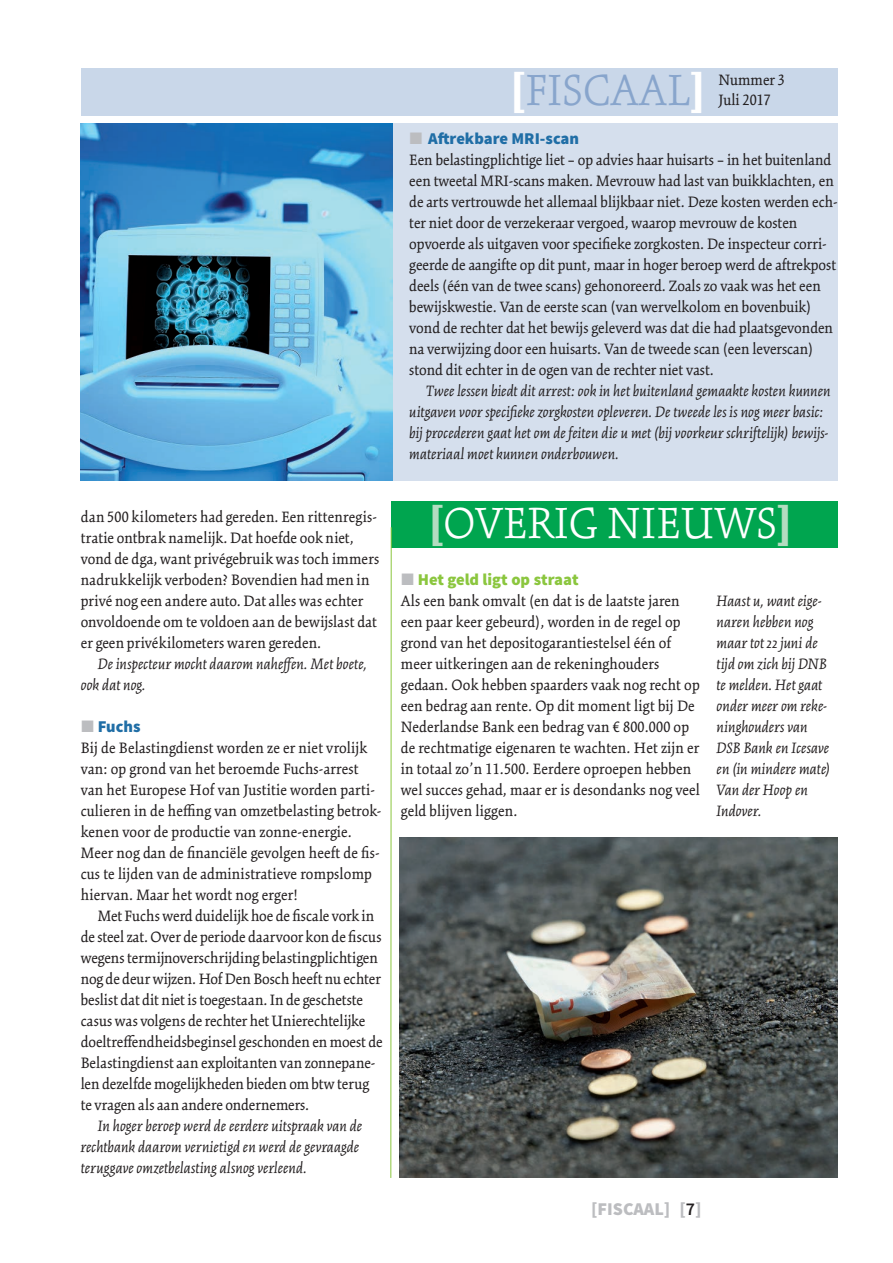
<style>
.page{position:relative;width:893px;height:1263px;background:#fff}
.page>*{position:absolute;margin:0;border:0;box-sizing:border-box;transform-origin:0 0}
.t1{font:300 48px "Kinesis Std";color:#fff}
.t2{font:300 48px "Kinesis Std";color:#88a5cc}
.t3{font:900 18px "Source Sans Pro";color:#bcbdc0}
.t4{font:16.5px/21px "Kinesis Std";color:#231f20}
.t5{font:italic 16.5px/21px "Kinesis Std";color:#231f20}
.t6{font:900 16.5px "Source Sans Pro";color:#206ea6}
.t7{font:900 16.5px "Source Sans Pro";color:#8bc63e}
.s1{font-family:"Mathematical Pi Six";font-weight:400;color:#bcbdc0}
.s2{font-weight:900;color:#fff}
.s3{font-weight:900;color:#b3dcc0}
.s4{font-weight:600;color:#231f20}
</style>
<div class="page">
<div style="left:81px;top:68px;width:757px;height:47px;background:#c9d7e9"></div>
<div style="left:81px;top:123px;width:757px;height:357px;background:#d5dfed"></div>
<div style="left:391px;top:501px;width:447px;height:47px;background:#00a54f"></div>
<img style="left:400px;top:837px;width:438px;height:341px">
<img style="left:81px;top:123px;width:311px;height:357px">
<hr style="left:390px;top:527px;width:2px;height:651px;background:#8bc63e">
<p class="t4" style="left:81px;top:506px;width:300px">dan 500 kilometers had gereden. Een rittenregis&shy;tratie ontbrak namelijk. Dat hoefde ook niet, vond de dga, want privégebruik was toch immers nadrukkelijk verboden? Bovendien had men in privé nog een andere auto. Dat alles was echter onvoldoende om te voldoen aan de bewijslast dat er geen privékilometers waren gereden.</p>
<p class="t5" style="left:81px;top:653px;width:288px;text-indent:17px">De inspecteur mocht daarom naheffen. Met boete, ook dat nog.</p>
<p class="t6" style="left:81px;top:716px;width:61px"><span class="s1">J</span> Fuchs</p>
<p class="t4" style="left:81px;top:737px;width:302px">Bij de Belastingdienst worden ze er niet vrolijk van: op grond van het beroemde Fuchs-arrest van het Europese Hof van Justitie worden parti&shy;culieren in de heffing van omzetbelasting betrok&shy;kenen voor de productie van zonne-energie.<br>Meer nog dan de financiële gevolgen heeft de fis&shy;cus te lijden van de administratieve rompslomp hiervan. Maar het wordt nog erger!</p>
<p class="t4" style="left:81px;top:905px;width:303px;text-indent:17px">Met Fuchs werd duidelijk hoe de fiscale vork in de steel zat. Over de periode daarvoor kon de fiscus wegens termijnoverschrijding belastingplichtigen nog de deur wijzen. Hof Den Bosch heeft nu echter beslist dat dit niet is toegestaan. In de geschetste casus was volgens de rechter het Unierechtelijke doeltreffendheidsbeginsel geschonden en moest de Belastingdienst aan exploitanten van zonnepane&shy;len dezelfde mogelijkheden bieden om btw terug te vragen als aan andere ondernemers.</p>
<p class="t5" style="left:81px;top:1116px;width:283px;text-indent:17px">In hoger beroep werd de eerdere uitspraak van de rechtbank daarom vernietigd en werd de gevraagde teruggave omzetbelasting alsnog verleend.</p>
<h1 class="t2" style="left:510px;top:63px;width:197px"><span class="s2">[</span>FISCAAL<span class="s2">]</span></h1>
<p class="t4" style="left:719px;top:70px;width:68px;line-height:19.8px">Nummer 3<br>Juli 2017</p>
<p class="t6" style="left:409px;top:128px;width:171px"><span class="s1">J</span> Aftrekbare MRI-scan</p>
<p class="t4" style="left:409px;top:149px;width:430px">Een belastingplichtige liet – op advies haar huisarts – in het buitenland een tweetal MRI-scans maken. Mevrouw had last van buikklachten, en de arts vertrouwde het allemaal blijkbaar niet. Deze kosten werden ech&shy;ter niet door de verzekeraar vergoed, waarop mevrouw de kosten opvoerde als uitgaven voor specifieke zorgkosten. De inspecteur corri&shy;geerde de aangifte op dit punt, maar in hoger beroep werd de aftrekpost deels (één van de twee scans) gehonoreerd. Zoals zo vaak was het een bewijskwestie. Van de eerste scan (van wervelkolom en bovenbuik) vond de rechter dat het bewijs geleverd was dat die had plaatsgevonden na verwijzing door een huisarts. Van de tweede scan (een leverscan) stond dit echter in de ogen van de rechter niet vast.</p>
<p class="t5" style="left:409px;top:380px;width:423px;text-indent:17px">Twee lessen biedt dit arrest: ook in het buitenland gemaakte kosten kunnen uitgaven voor specifieke zorgkosten opleveren. De tweede les is nog meer basic: bij procederen gaat het om de feiten die u met (bij voorkeur schriftelijk) bewijs&shy;materiaal moet kunnen onderbouwen.</p>
<h1 class="t1" style="left:428px;top:496px;width:366px"><span class="s3">[</span>OVERIG NIEUWS<span class="s3">]</span></h1>
<p class="t7" style="left:401px;top:569px;width:179px"><span class="s1">J</span> Het geld ligt op straat</p>
<p class="t4" style="left:401px;top:590px;width:301px">Als een bank omvalt (en dat is de laatste jaren een paar keer gebeurd), worden in de regel op grond van het depositogarantiestelsel één of meer uitkeringen aan de rekeninghouders gedaan. Ook hebben spaarders vaak nog recht op een bedrag aan rente. Op dit moment ligt bij De Nederlandse Bank een bedrag van € 800.000 op de rechtmatige eigenaren te wachten. Het zijn er in totaal zo’n 11.500. Eerdere oproepen hebben wel succes gehad, maar er is desondanks nog veel geld blijven liggen.</p>
<p class="t5" style="left:716px;top:590px;width:116px">Haast u, want eige&shy;naren hebben nog maar tot 22 juni de tijd om zich bij DNB te melden. Het gaat onder meer om reke&shy;ninghouders van<br>DSB Bank en Icesave en (in mindere mate)<br>Van der Hoop en<br>Indover.</p>
<p class="t3" style="left:591px;top:1197px;width:112px">[FISCAAL] [<span class="s4">7</span>]</p>
</div>
